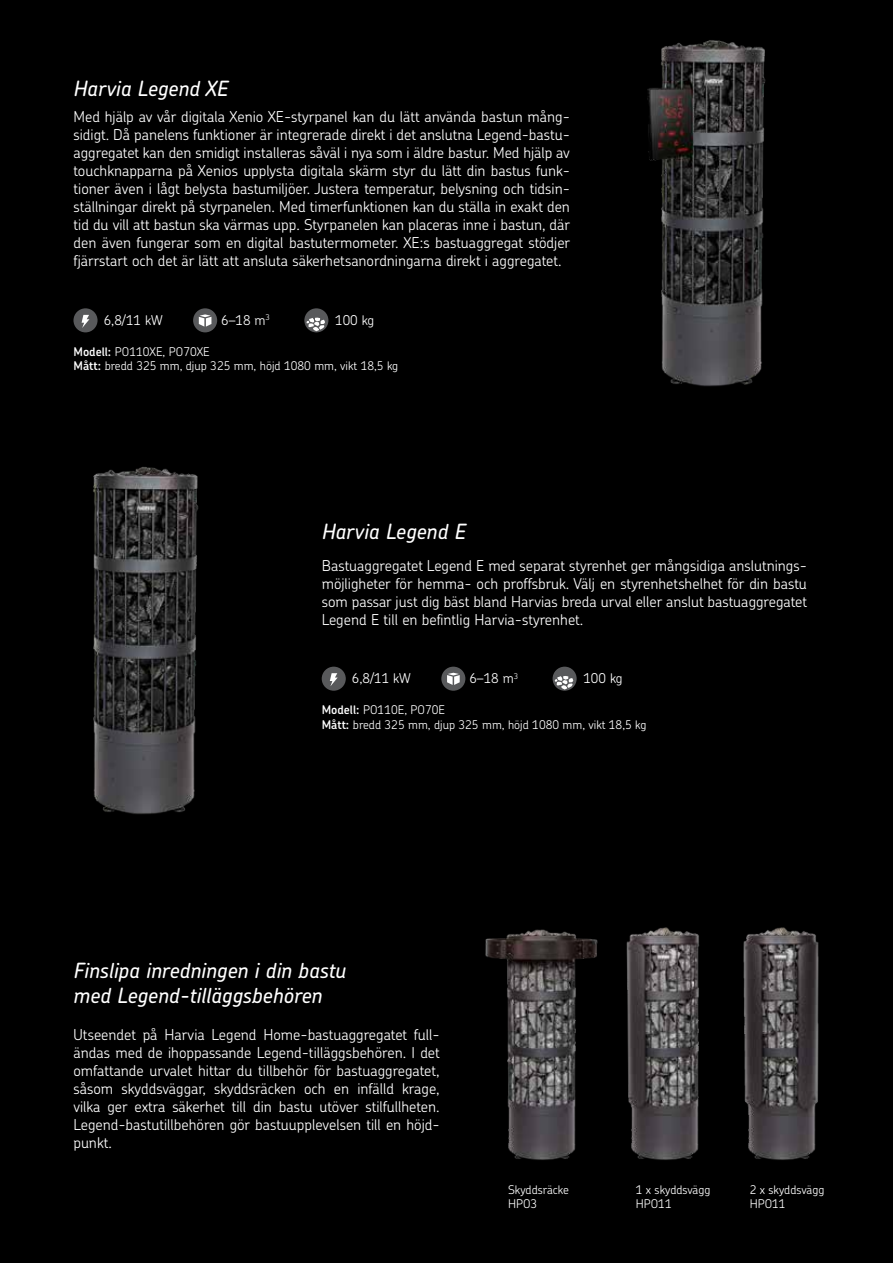
<style>
.page{position:relative;width:893px;height:1263px;background:#000}
.page>*{position:absolute;margin:0;border:0;box-sizing:border-box;transform-origin:0 0}
.t1{font:italic 500 21px/25.2px "Chevin Pro";color:#fff}
.t2{font:300 15px/18px "Chevin Pro";color:#fff;text-align:justify}
.t3{font:300 13.5px "Chevin Pro";color:#fff}
.t4{font:300 12px/14.4px "Chevin Pro";color:#fff}
.s1{font-weight:600}
</style>
<div class="page">
<img style="left:647px;top:40px;width:119px;height:347px">
<img style="left:93px;top:467px;width:106px;height:347px">
<img style="left:626px;top:927px;width:74px;height:233px">
<img style="left:743px;top:927px;width:76px;height:233px">
<img style="left:485px;top:929px;width:113px;height:231px">
<div style="left:73px;top:308px;width:25px;height:24px;background:#58595b;border-radius:50%"></div>
<svg style="left:82px;top:315px;width:7px;height:13px"></svg>
<div style="left:193px;top:308px;width:24px;height:24px;background:#58595b;border-radius:50%"></div>
<svg style="left:199px;top:314px;width:12px;height:13px"></svg>
<div style="left:304px;top:308px;width:24px;height:24px;background:#58595b;border-radius:50%"></div>
<svg style="left:307px;top:318px;width:18px;height:13px"></svg>
<div style="left:322px;top:667px;width:24px;height:24px;background:#58595b;border-radius:50%"></div>
<svg style="left:330px;top:673px;width:8px;height:13px"></svg>
<div style="left:441px;top:667px;width:24px;height:24px;background:#58595b;border-radius:50%"></div>
<svg style="left:447px;top:673px;width:13px;height:12px"></svg>
<div style="left:553px;top:667px;width:24px;height:24px;background:#58595b;border-radius:50%"></div>
<svg style="left:555px;top:676px;width:18px;height:13px"></svg>
<h1 class="t1" style="left:73px;top:76px;width:156px">Harvia Legend XE</h1>
<p class="t2" style="left:73px;top:107px;width:498px">Med hjälp av vår digitala Xenio XE-styrpanel kan du lätt använda bastun mång&shy;sidigt. Då panelens funktioner är integrerade direkt i det anslutna Legend-bastu&shy;aggregatet kan den smidigt installeras såväl i nya som i äldre bastur. Med hjälp av touchknapparna på Xenios upplysta digitala skärm styr du lätt din bastus funk&shy;tioner även i lågt belysta bastumiljöer. Justera temperatur, belysning och tidsin&shy;ställningar direkt på styrpanelen. Med timerfunktionen kan du ställa in exakt den tid du vill att bastun ska värmas upp. Styrpanelen kan placeras inne i bastun, där den även fungerar som en digital bastutermometer. XE:s bastuaggregat stödjer fjärrstart och det är lätt att ansluta säkerhetsanordningarna direkt i aggregatet.</p>
<p class="t3" style="left:104px;top:311px;width:60px">6,8/11 kW</p>
<p class="t3" style="left:221px;top:311px;width:50px">6–18 m<sup>3</sup></p>
<p class="t3" style="left:335px;top:311px;width:41px">100 kg</p>
<p class="t4" style="left:73px;top:344px;width:326px"><span class="s1">Modell:</span> PO110XE, PO70XE<br><span class="s1">Mått:</span> bredd 325 mm, djup 325 mm, höjd 1080 mm, vikt 18,5 kg</p>
<h1 class="t1" style="left:322px;top:518px;width:146px">Harvia Legend E</h1>
<p class="t2" style="left:322px;top:556px;width:487px">Bastuaggregatet Legend E med separat styrenhet ger mångsidiga anslutnings&shy;möjligheter för hemma- och proffsbruk. Välj en styrenhetshelhet för din bastu som passar just dig bäst bland Harvias breda urval eller anslut bastuaggregatet Legend E till en befintlig Harvia-styrenhet.</p>
<p class="t3" style="left:352px;top:669px;width:60px">6,8/11 kW</p>
<p class="t3" style="left:469px;top:669px;width:50px">6–18 m<sup>3</sup></p>
<p class="t3" style="left:583px;top:669px;width:41px">100 kg</p>
<p class="t4" style="left:322px;top:702px;width:326px"><span class="s1">Modell:</span> PO110E, PO70E<br><span class="s1">Mått:</span> bredd 325 mm, djup 325 mm, höjd 1080 mm, vikt 18,5 kg</p>
<h1 class="t1" style="left:73px;top:957px;width:274px">Finslipa inredningen i din bastu med Legend-tilläggsbehören</h1>
<p class="t2" style="left:73px;top:1025px;width:368px">Utseendet på Harvia Legend Home-bastuaggregatet full&shy;ändas med de ihoppassande Legend-tilläggsbehören. I det omfattande urvalet hittar du tillbehör för bastuaggregatet, såsom skyddsväggar, skyddsräcken och en infälld krage, vilka ger extra säkerhet till din bastu utöver stilfullheten.<br>Legend-bastutillbehören gör bastuupplevelsen till en höjd&shy;punkt.</p>
<p class="t4" style="left:508px;top:1181px;width:62px">Skyddsräcke<br>HPO3</p>
<p class="t4" style="left:636px;top:1181px;width:76px">1 x skyddsvägg<br>HPO11</p>
<p class="t4" style="left:750px;top:1181px;width:76px">2 x skyddsvägg<br>HPO11</p>
</div>
